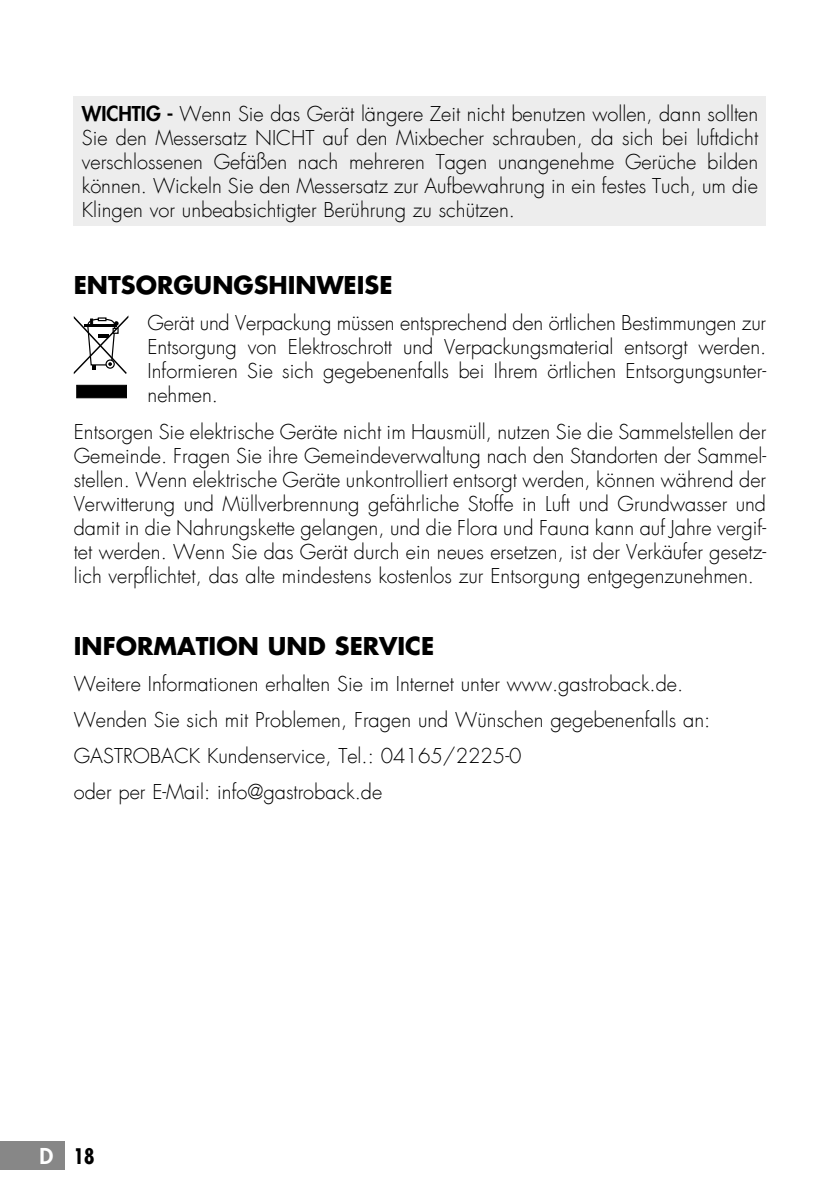
<style>
.page{position:relative;width:840px;height:1191px;background:#fff}
.page>*{position:absolute;margin:0;border:0;box-sizing:border-box;transform-origin:0 0}
.t1{font:700 24px "Futura LT";color:#000}
.t2{font:700 condensed 21px "Futura LT";color:#000}
.t3{font:300 20px/24px "Futura LT";color:#000;text-align:justify}
.s1{font-weight:800}
.s2{font-weight:800;font-stretch:normal;font-size:21.4px;color:#fff}
</style>
<div class="page">
<div style="left:0;top:1141px;width:65px;height:28px;background:#878787"></div>
<div style="left:74px;top:96px;width:691px;height:129px;background:#ededed"></div>
<div style="left:77px;top:385px;width:49px;height:13px;background:#000;border:1px solid #000"></div>
<svg style="left:74px;top:316px;width:54px;height:58px"></svg>
<p class="t3" style="left:82px;top:103px;width:677px"><span class="s1">WICHTIG -</span> Wenn Sie das Gerät längere Zeit nicht benutzen wollen, dann sollten Sie den Messersatz NICHT auf den Mixbecher schrauben, da sich bei luftdicht verschlossenen Gefäßen nach mehreren Tagen unangenehme Gerüche bilden können. Wickeln Sie den Messersatz zur Aufbewahrung in ein festes Tuch, um die Klingen vor unbeabsichtigter Berührung zu schützen.</p>
<p class="t1" style="left:74px;top:269px;width:320px">ENTSORGUNGSHINWEISE</p>
<p class="t3" style="left:147px;top:312px;width:620px">Gerät und Verpackung müssen entsprechend den örtlichen Bestimmungen zur Entsorgung von Elektroschrott und Verpackungsmaterial entsorgt werden.<br>Informieren Sie sich gegebenenfalls bei Ihrem örtlichen Entsorgungsunter&shy;nehmen.</p>
<p class="t3" style="left:74px;top:420px;width:693px">Entsorgen Sie elektrische Geräte nicht im Hausmüll, nutzen Sie die Sammelstellen der Gemeinde. Fragen Sie ihre Gemeindeverwaltung nach den Standorten der Sammel&shy;stellen. Wenn elektrische Geräte unkontrolliert entsorgt werden, können während der Verwitterung und Müllverbrennung gefährliche Stoffe in Luft und Grundwasser und damit in die Nahrungskette gelangen, und die Flora und Fauna kann auf Jahre vergif&shy;tet werden. Wenn Sie das Gerät durch ein neues ersetzen, ist der Verkäufer gesetz&shy;lich verpflichtet, das alte mindestens kostenlos zur Entsorgung entgegenzunehmen.</p>
<p class="t1" style="left:74px;top:629px;width:362px">INFORMATION UND SERVICE</p>
<p class="t3" style="left:74px;top:666px;width:637px;line-height:36px;text-align:left">Weitere Informationen erhalten Sie im Internet unter www.gastroback.de.<br>Wenden Sie sich mit Problemen, Fragen und Wünschen gegebenenfalls an:<br>GASTROBACK Kundenservice, Tel.: 04165/2225-0<br>oder per E-Mail: info@gastroback.de</p>
<p class="t2" style="left:39px;top:1142px;width:56px"><span class="s2">D</span> 18</p>
</div>
